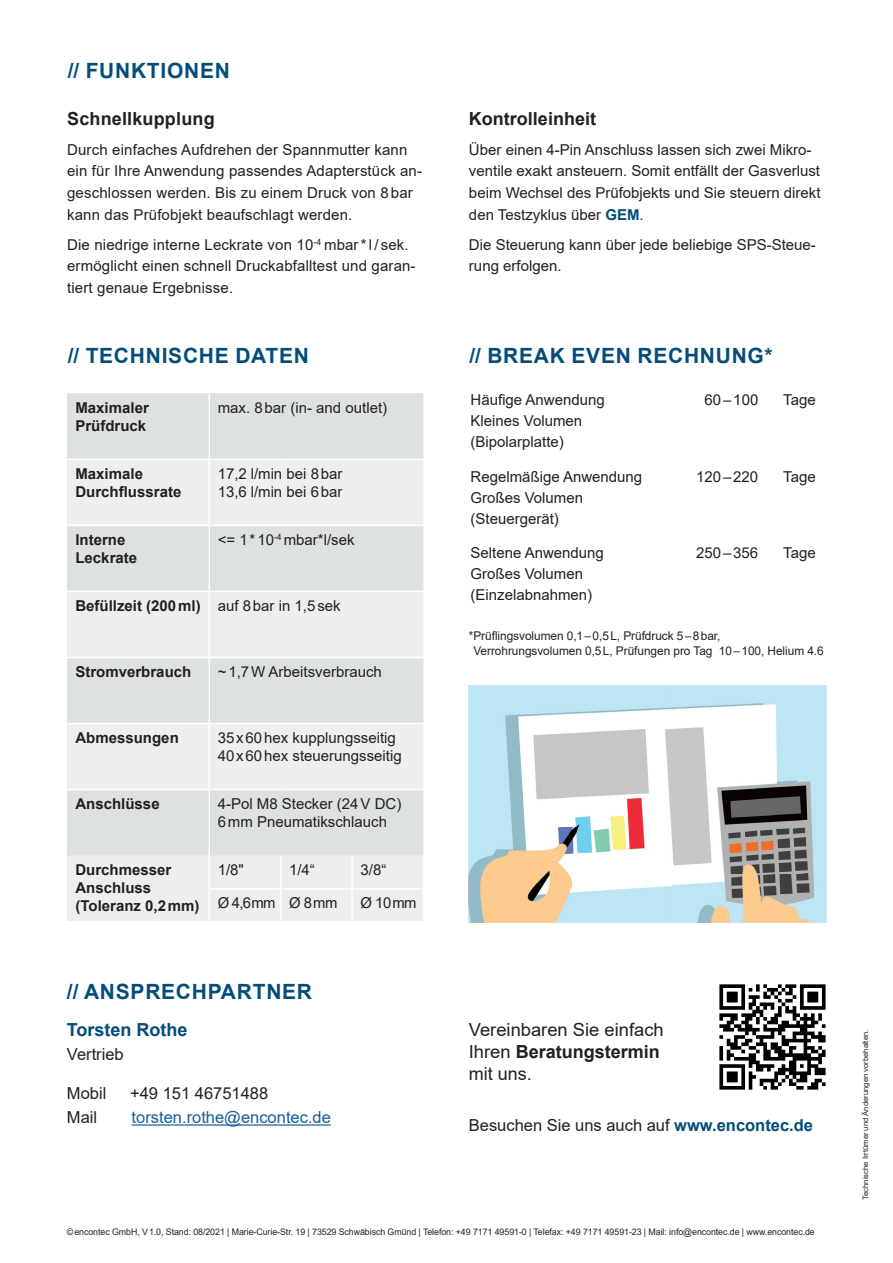
<style>
.page{position:relative;width:893px;height:1263px;background:#fff}
.page>*{position:absolute;margin:0;border:0;box-sizing:border-box;transform-origin:0 0}
.t1{font:700 21px "Arial";letter-spacing:.035em;color:#044c7a}
.t2{font:18px/21.6px "Arial";color:#231f20}
.t3{font:700 18px "Arial";letter-spacing:.005em;color:#231f20}
.t4{font:700 18px "Arial";color:#044c7a}
.t5{font:16.5px "Arial";color:#231f20}
.t6{font:16.5px "Arial";color:#175d9e}
.t7{font:15px/21.6px "Arial";color:#231f20}
.t8{font:700 15px/18px "Arial";color:#231f20}
.t9{font:12px/14.4px "Arial";letter-spacing:-.005em;color:#231f20}
.t10{font:9px "Arial";letter-spacing:-.005em;color:#231f20}
.t11{font:7.5px "Arial";color:#231f20}
.s1{font-weight:400}
.s2{font-weight:700;color:#044c7a}
.s3{font-weight:700}
</style>
<div class="page">
<hr style="left:132px;top:1124px;width:199px;height:1px;background:#175d9e">
<img style="left:719px;top:984px;width:107px;height:106px">
<div style="left:67px;top:393px;width:356px;height:66px;background:#dde1e1"></div>
<svg style="left:67px;top:460px;width:356px;height:461px;fill:#edefef"></svg>
<svg style="left:67px;top:658px;width:356px;height:198px;fill:#dde1e1"></svg>
<hr style="left:67px;top:591px;width:142px;height:1px;background:#fff">
<hr style="left:209px;top:591px;width:72px;height:1px;background:#fff">
<hr style="left:208px;top:592px;width:2px;height:65px;background:#fff">
<hr style="left:281px;top:591px;width:71px;height:1px;background:#fff">
<hr style="left:352px;top:591px;width:71px;height:1px;background:#fff">
<hr style="left:67px;top:657px;width:142px;height:1px;background:#fff">
<hr style="left:209px;top:657px;width:72px;height:1px;background:#fff">
<hr style="left:281px;top:657px;width:71px;height:1px;background:#fff">
<hr style="left:352px;top:657px;width:71px;height:1px;background:#fff">
<hr style="left:208px;top:856px;width:2px;height:32px;background:#fff">
<hr style="left:208px;top:888px;width:72px;height:1px;background:#fff">
<hr style="left:208px;top:889px;width:2px;height:32px;background:#fff">
<hr style="left:281px;top:888px;width:70px;height:1px;background:#fff">
<hr style="left:353px;top:888px;width:70px;height:1px;background:#fff">
<hr style="left:208px;top:393px;width:2px;height:66px;background:#fff">
<hr style="left:208px;top:460px;width:2px;height:65px;background:#fff">
<hr style="left:67px;top:525px;width:142px;height:1px;background:#fff">
<hr style="left:209px;top:525px;width:72px;height:1px;background:#fff">
<hr style="left:208px;top:526px;width:2px;height:65px;background:#fff">
<hr style="left:281px;top:525px;width:71px;height:1px;background:#fff">
<hr style="left:352px;top:525px;width:71px;height:1px;background:#fff">
<hr style="left:208px;top:658px;width:2px;height:65px;background:#fff">
<hr style="left:67px;top:723px;width:142px;height:1px;background:#fff">
<hr style="left:209px;top:723px;width:72px;height:1px;background:#fff">
<hr style="left:208px;top:724px;width:2px;height:65px;background:#fff">
<hr style="left:281px;top:723px;width:71px;height:1px;background:#fff">
<hr style="left:352px;top:723px;width:71px;height:1px;background:#fff">
<hr style="left:67px;top:789px;width:142px;height:1px;background:#fff">
<hr style="left:209px;top:789px;width:72px;height:1px;background:#fff">
<hr style="left:208px;top:790px;width:2px;height:66px;background:#fff">
<hr style="left:281px;top:789px;width:71px;height:1px;background:#fff">
<hr style="left:352px;top:789px;width:71px;height:1px;background:#fff">
<hr style="left:280px;top:856px;width:1px;height:33px;background:#fff">
<hr style="left:351px;top:856px;width:2px;height:33px;background:#fff">
<hr style="left:280px;top:889px;width:1px;height:32px;background:#fff">
<hr style="left:351px;top:889px;width:2px;height:32px;background:#fff">
<img style="left:469px;top:686px;width:357px;height:236px">
<h1 class="t1" style="left:68px;top:56px;width:164px">// FUNKTIONEN</h1>
<p class="t3" style="left:67px;top:106px;width:149px">Schnellkupplung</p>
<p class="t7" style="left:67px;top:139px;width:356px">Durch einfaches Aufdrehen der Spannmutter kann ein für Ihre Anwendung passendes Adapterstück an&shy;geschlossen werden. Bis zu einem Druck von 8 bar kann das Prüfobjekt beaufschlagt werden.</p>
<p class="t7" style="left:67px;top:233px;width:350px">Die niedrige interne Leckrate von 10<sup>-4</sup> mbar * l / sek. ermöglicht einen schnell Druckabfalltest und garan&shy;tiert genaue Ergebnisse.</p>
<h1 class="t1" style="left:68px;top:340px;width:243px">// TECHNISCHE DATEN</h1>
<p class="t8" style="left:75px;top:399px;width:75px">Maximaler<br>Prüfdruck</p>
<p class="t7" style="left:218px;top:396px;width:171px">max. 8 bar (in- and outlet)</p>
<p class="t8" style="left:75px;top:465px;width:107px">Maximale<br>Durchflussrate</p>
<p class="t7" style="left:218px;top:464px;width:126px;line-height:18px">17,2 l/min bei 8 bar<br>13,6 l/min bei 6 bar</p>
<p class="t8" style="left:75px;top:531px;width:63px">Interne<br>Leckrate</p>
<p class="t7" style="left:218px;top:529px;width:138px">&lt;= 1 * 10<sup>-4</sup> mbar*l/sek</p>
<p class="t8" style="left:75px;top:597px;width:267px">Befüllzeit (200 ml) <span class="s1">auf 8 bar in 1,5 sek</span></p>
<p class="t8" style="left:75px;top:663px;width:117px">Strom verbrauch</p>
<p class="t7" style="left:218px;top:661px;width:166px">~ 1,7 W Arbeitsverbrauch</p>
<p class="t8" style="left:75px;top:729px;width:105px">Abmessungen</p>
<p class="t7" style="left:218px;top:729px;width:186px;line-height:18px">35 x 60 hex kupplungsseitig<br>40 x 60 hex steuerungsseitig</p>
<p class="t8" style="left:75px;top:795px;width:86px">Anschlüsse</p>
<p class="t7" style="left:218px;top:795px;width:185px;line-height:18px">4-Pol M8 Stecker (24 V DC)<br>6 mm Pneumatikschlauch</p>
<p class="t8" style="left:75px;top:861px;width:126px">Durchmesser<br>Anschluss (Toleranz 0,2 mm)</p>
<p class="t7" style="left:218px;top:859px;width:28px">1/8"</p>
<p class="t7" style="left:289px;top:859px;width:27px">1/4“</p>
<p class="t7" style="left:360px;top:859px;width:27px">3/8“</p>
<p class="t7" style="left:218px;top:892px;width:121px">Ø 4,6 mm Ø 8 mm</p>
<p class="t7" style="left:360px;top:892px;width:58px">Ø 10 mm</p>
<h1 class="t1" style="left:67px;top:977px;width:247px">// ANSPRECHPARTNER</h1>
<p class="t4" style="left:67px;top:1017px;width:122px">Torsten Rothe</p>
<p class="t5" style="left:67px;top:1043px;width:58px">Vertrieb</p>
<p class="t5" style="left:67px;top:1082px;width:41px">Mobil</p>
<p class="t5" style="left:130px;top:1082px;width:140px">+49 151 46751488</p>
<p class="t5" style="left:67px;top:1106px;width:32px">Mail</p>
<p class="t6" style="left:132px;top:1106px;width:201px">torsten.rothe@encontec.de</p>
<p class="t3" style="left:469px;top:106px;width:129px">Kontrolleinheit</p>
<p class="t7" style="left:469px;top:139px;width:353px">Über einen 4-Pin Anschluss lassen sich zwei Mikro&shy;ventile exakt ansteuern. Somit entfällt der Gasverlust beim Wechsel des Prüfobjekts und Sie steuern direkt den Testzyklus über <span class="s2">GEM</span>.</p>
<p class="t7" style="left:469px;top:233px;width:348px">Die Steuerung kann über jede beliebige SPS-Steue&shy;rung erfolgen.</p>
<h1 class="t1" style="left:469px;top:340px;width:305px">// BREAK EVEN RECHNUNG*</h1>
<p class="t7" style="left:471px;top:389px;width:136px;line-height:21px">Häufige Anwendung<br>Kleines Volumen (Bipolarplatte)</p>
<p class="t7" style="left:704px;top:389px;width:55px">60 – 100</p>
<p class="t7" style="left:783px;top:389px;width:34px">Tage</p>
<p class="t7" style="left:471px;top:466px;width:173px;line-height:21px">Regelmäßige Anwendung<br>Großes Volumen (Steuergerät)</p>
<p class="t7" style="left:696px;top:465px;width:64px">120 – 220</p>
<p class="t7" style="left:783px;top:465px;width:34px">Tage</p>
<p class="t7" style="left:470px;top:542px;width:135px;line-height:21px">Seltene Anwendung<br>Großes Volumen (Einzelabnahmen)</p>
<p class="t7" style="left:696px;top:542px;width:64px">250 – 356</p>
<p class="t7" style="left:783px;top:542px;width:34px">Tage</p>
<p class="t9" style="left:473px;top:629px;width:352px;text-indent:-5px">* Prüflingsvolumen 0,1 – 0,5 L, Prüfdruck 5 – 8 bar,<br>Verrohrungsvolumen 0,5 L, Prüfungen pro Tag 10 – 100, Helium 4.6</p>
<p class="t2" style="left:469px;top:1019px;width:196px">Vereinbaren Sie einfach<br>Ihren <span class="s3">Beratungstermin </span>mit uns.</p>
<p class="t5" style="left:469px;top:1114px;width:346px">Besuchen Sie uns auch auf <span class="s2">www.encontec.de</span></p>
<p class="t10" style="left:67px;top:1225px;width:749px">© encontec GmbH, V 1.0, Stand: 08/2021 | Marie-Curie-Str. 19 | 73529 Schwäbisch Gmünd | Telefon: +49 7171 49591-0 | Telefax: +49 7171 49591-23 | Mail: info@encontec.de | www.encontec.de</p>
<p class="t11" style="left:860px;top:1200px;width:172px;rotate:-90deg">Technische Irrtümer und Änderungen vorbehalten.</p>
</div>
